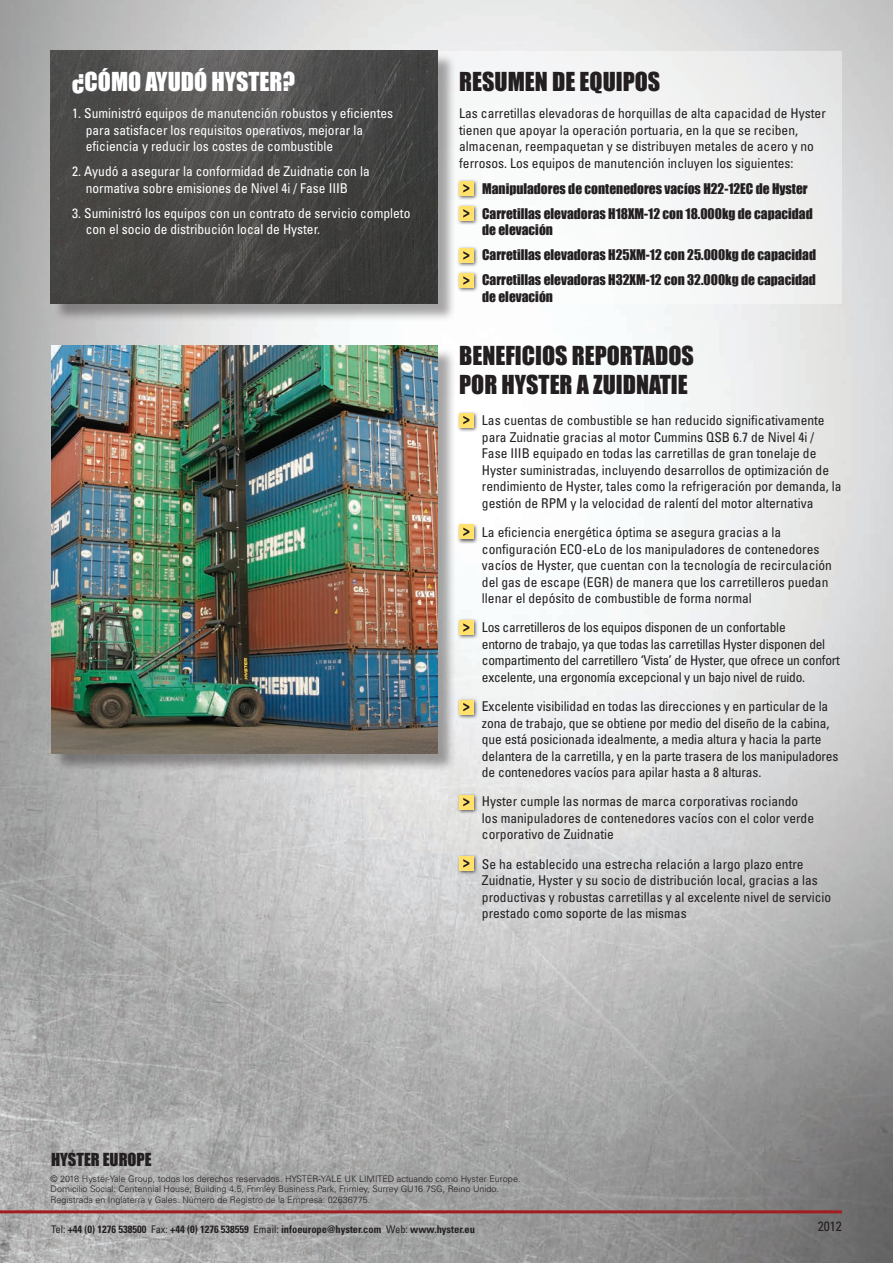
<style>
.page{position:relative;width:893px;height:1263px;background:#fff}
.page>*{position:absolute;margin:0;border:0;box-sizing:border-box;transform-origin:0 0}
.Sub_Headline_Black{font:24px/28.8px "Impact";color:#231f20}
.Sub_Headline_White{font:24px "Impact";color:#fff}
.t1{font:16.5px "Impact";color:#231f20}
.Body_Text{font:condensed 13.5px/16.5px "Univers";color:#231f20}
.Hyster_Help_Text{font:condensed 13.5px/16.5px "Univers";color:#fff}
.Body_Text-2{font:condensed 13.5px/16.5px "Univers";letter-spacing:-.02em;color:#231f20}
.Bullet_Points{font:13.5px/16.5px "Impact";color:#231f20}
.t2{font:700 condensed 10.5px "Univers";color:#231f20}
.t3{font:300 9px "Univers";color:#231f20}
.s1{font-weight:400}
</style>
<div class="page">
<img style="left:0;top:0;width:893px;height:1263px">
<div style="left:277px;top:51px;width:565px;height:253px;background:linear-gradient(to bottom,#eff0f0,#f8f9f9)"></div>
<div style="left:53px;top:53px;width:404px;height:269px;background:#231f20;opacity:.4"></div>
<img style="left:51px;top:51px;width:387px;height:253px">
<div style="left:53px;top:348px;width:404px;height:424px;background:#231f20;opacity:.4"></div>
<img style="left:51px;top:346px;width:387px;height:407px">
<hr style="left:0;top:1210px;width:842px;height:3px;background:#a11d20">
<div style="left:457px;top:179px;width:21px;height:21px;background:#231f20;opacity:.75"></div>
<div style="left:459px;top:181px;width:14px;height:14px;background:#ffe16b"></div>
<svg style="left:463px;top:184px;width:6px;height:9px"></svg>
<div style="left:457px;top:204px;width:21px;height:21px;background:#231f20;opacity:.75"></div>
<div style="left:459px;top:206px;width:14px;height:14px;background:#ffe16b"></div>
<svg style="left:463px;top:209px;width:6px;height:9px"></svg>
<div style="left:457px;top:246px;width:21px;height:22px;background:#231f20;opacity:.75"></div>
<div style="left:459px;top:248px;width:14px;height:15px;background:#ffe16b"></div>
<svg style="left:463px;top:251px;width:6px;height:9px"></svg>
<div style="left:457px;top:272px;width:21px;height:21px;background:#231f20;opacity:.75"></div>
<div style="left:459px;top:273px;width:14px;height:15px;background:#ffe16b"></div>
<svg style="left:463px;top:276px;width:6px;height:9px"></svg>
<div style="left:457px;top:411px;width:21px;height:21px;background:#231f20;opacity:.75"></div>
<div style="left:459px;top:413px;width:14px;height:14px;background:#ffe16b"></div>
<svg style="left:463px;top:416px;width:6px;height:8px"></svg>
<div style="left:457px;top:523px;width:21px;height:21px;background:#231f20;opacity:.75"></div>
<div style="left:459px;top:525px;width:14px;height:14px;background:#ffe16b"></div>
<svg style="left:463px;top:527px;width:6px;height:9px"></svg>
<div style="left:457px;top:698px;width:21px;height:21px;background:#231f20;opacity:.75"></div>
<div style="left:459px;top:700px;width:14px;height:14px;background:#ffe16b"></div>
<svg style="left:463px;top:703px;width:6px;height:8px"></svg>
<div style="left:457px;top:618px;width:21px;height:22px;background:#231f20;opacity:.75"></div>
<div style="left:459px;top:620px;width:14px;height:15px;background:#ffe16b"></div>
<svg style="left:463px;top:623px;width:6px;height:9px"></svg>
<div style="left:457px;top:854px;width:21px;height:21px;background:#231f20;opacity:.75"></div>
<div style="left:459px;top:856px;width:14px;height:14px;background:#ffe16b"></div>
<svg style="left:463px;top:859px;width:6px;height:9px"></svg>
<div style="left:457px;top:793px;width:21px;height:21px;background:#231f20;opacity:.75"></div>
<div style="left:459px;top:795px;width:14px;height:14px;background:#ffe16b"></div>
<svg style="left:463px;top:798px;width:6px;height:8px"></svg>
<p class="Sub_Headline_White" style="left:72px;top:63px;width:225px">¿CÓMO AYUDÓ HYSTER?</p>
<p class="Hyster_Help_Text" style="left:86px;top:105px;width:309px;text-indent:-14px">1. Suministró equipos de manutención robustos y eficientes para satisfacer los requisitos operativos, mejorar la eficiencia y reducir los costes de combustible</p>
<p class="Hyster_Help_Text" style="left:72px;top:163px;width:299px;text-align:center">2. Ayudó a asegurar la conformidad de Zuidnatie con la normativa sobre emisiones de Nivel 4i / Fase IIIB</p>
<p class="Hyster_Help_Text" style="left:86px;top:204px;width:326px;text-indent:-14px">3. Suministró los equipos con un contrato de servicio completo con el socio de distribución local de Hyster.</p>
<p class="Sub_Headline_Black" style="left:459px;top:67px;width:203px">RESUMEN DE EQUIPOS</p>
<p class="Body_Text" style="left:459px;top:105px;width:368px">Las carretillas elevadoras de horquillas de alta capacidad de Hyster tienen que apoyar la operación portuaria, en la que se reciben, almacenan, reempaquetan y se distribuyen metales de acero y no ferrosos. Los equipos de manutención incluyen los siguientes:</p>
<p class="Bullet_Points" style="left:482px;top:180px;width:327px">Manipuladores de contenedores vacíos H22-12EC de Hyster</p>
<p class="Bullet_Points" style="left:482px;top:205px;width:332px">Carretillas elevadoras H18XM-12 con 18.000kg de capacidad de elevación</p>
<p class="Bullet_Points" style="left:482px;top:247px;width:335px">Carretillas elevadoras H25XM-12 con 25.000kg de capacidad</p>
<p class="Bullet_Points" style="left:482px;top:272px;width:335px">Carretillas elevadoras H32XM-12 con 32.000kg de capacidad de elevación</p>
<p class="Sub_Headline_Black" style="left:459px;top:340px;width:236px">BENEFICIOS REPORTADOS<br>POR HYSTER A ZUIDNATIE</p>
<p class="Body_Text" style="left:482px;top:412px;width:361px">Las cuentas de combustible se han reducido significativamente para Zuidnatie gracias al motor Cummins QSB 6.7 de Nivel 4i / Fase IIIB equipado en todas las carretillas de gran tonelaje de Hyster suministradas, incluyendo desarrollos de optimización de rendimiento de Hyster, tales como la refrigeración por demanda, la gestión de RPM y la velocidad de ralentí del motor alternativa</p>
<p class="Body_Text" style="left:482px;top:524px;width:351px">La eficiencia energética óptima se asegura gracias a la configuración ECO-eLo de los manipuladores de contenedores vacíos de Hyster, que cuentan con la tecnología de recirculación del gas de escape (EGR) de manera que los carretilleros puedan llenar el depósito de combustible de forma normal</p>
<p class="Body_Text-2" style="left:482px;top:619px;width:359px">Los carretilleros de los equipos disponen de un confortable<br>entorno de trabajo, ya que todas las carretillas Hyster disponen del compartimento del carretillero ‘Vista’ de Hyster, que ofrece un confort excelente, una ergonomía excepcional y un bajo nivel de ruido.</p>
<p class="Body_Text" style="left:482px;top:698px;width:358px">Excelente visibilidad en todas las direcciones y en particular de la zona de trabajo, que se obtiene por medio del diseño de la cabina, que está posicionada idealmente, a media altura y hacia la parte delantera de la carretilla, y en la parte trasera de los manipuladores de contenedores vacíos para apilar hasta a 8 alturas.</p>
<p class="Body_Text" style="left:482px;top:793px;width:334px">Hyster cumple las normas de marca corporativas rociando los manipuladores de contenedores vacíos con el color verde corporativo de Zuidnatie</p>
<p class="Body_Text" style="left:482px;top:855px;width:351px">Se ha establecido una estrecha relación a largo plazo entre Zuidnatie, Hyster y su socio de distribución local, gracias a las productivas y robustas carretillas y al excelente nivel de servicio prestado como soporte de las mismas</p>
<p class="t1" style="left:51px;top:1147px;width:102px">HYSTER EUROPE</p>
<p class="t3" style="left:51px;top:1173px;width:471px">© 2018 Hyster-Yale Group, todos los derechos reservados. HYSTER-YALE UK LIMITED actuando como Hyster Europe.</p>
<p class="t3" style="left:51px;top:1184px;width:450px">Domicilio Social: Centennial House, Building 4.5, Frimley Business Park, Frimley, Surrey GU16 7SG, Reino Unido.</p>
<p class="t3" style="left:51px;top:1194px;width:321px">Registrada en Inglaterra y Gales. Número de Registro de la Empresa: 02636775.</p>
<p class="t2" style="left:51px;top:1223px;width:425px"><span class="s1">Tel:</span> +44 (0) 1276 538500 <span class="s1">Fax:</span> +44 (0) 1276 538559 <span class="s1">Email:</span> infoeurope@hyster.com <span class="s1">Web:</span> www.hyster.eu</p>
<p class="Body_Text" style="left:818px;top:1218px;width:25px">2012</p>
</div>
